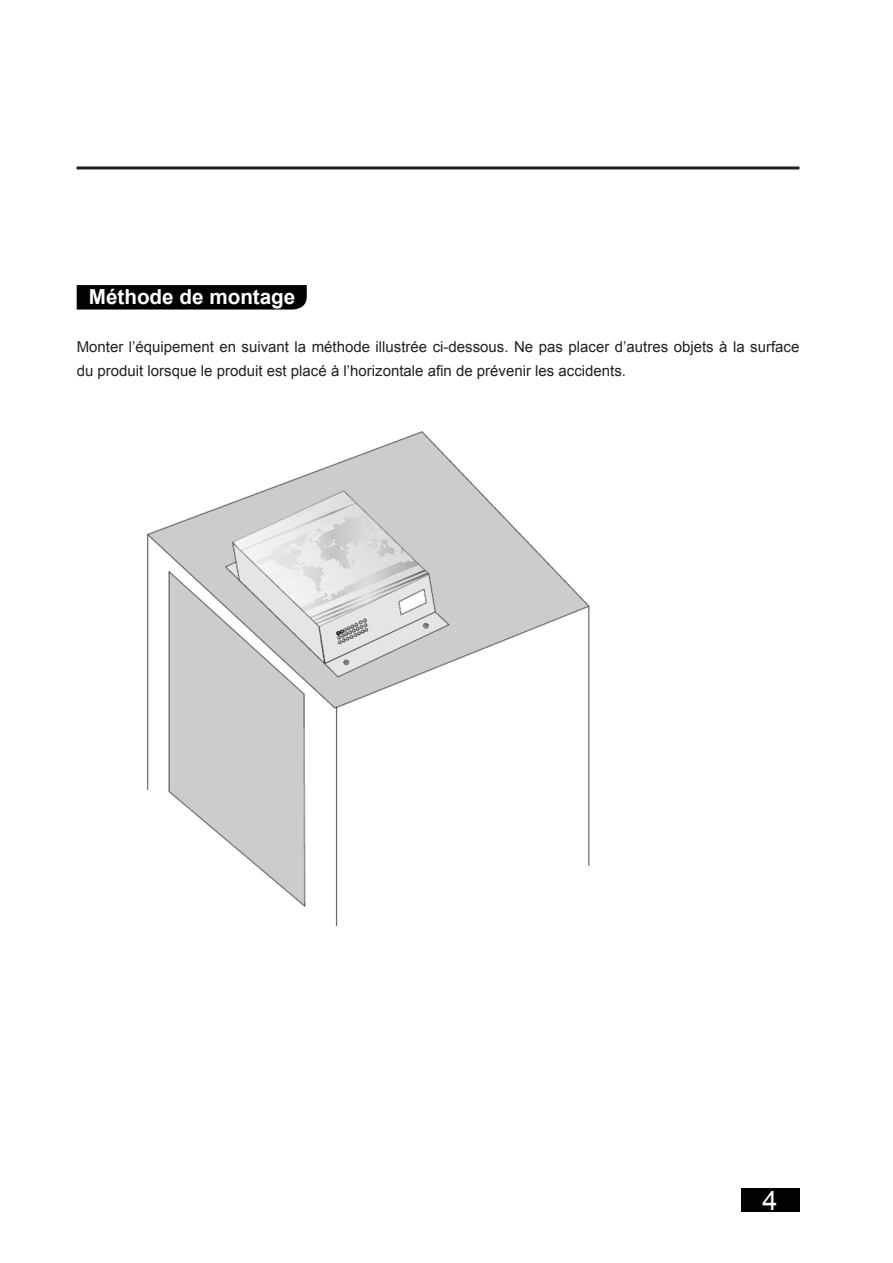
<style>
.page{position:relative;width:893px;height:1263px;background:#fff}
.page>*{position:absolute;margin:0;border:0;box-sizing:border-box;transform-origin:0 0}
.t1{font:27px "Arial";color:#fff}
.t2{font:700 20.7px "Arial";color:#fff}
.t3{font:15px/24px "Arial";color:#231f20}
</style>
<div class="page">
<svg style="left:77px;top:285px;width:230px;height:25px;background:#080909"></svg>
<hr style="left:568px;top:166px;width:231px;height:3px;background:#231f20">
<hr style="left:77px;top:166px;width:491px;height:3px;background:#231f20">
<div style="left:741px;top:1188px;width:58px;height:24px;background:#010202"></div>
<img style="left:146px;top:431px;width:444px;height:495px">
<div style="left:175px;top:659px;width:84px;height:133px;background:#cbcbcb"></div>
<div style="left:209px;top:687px;width:84px;height:133px;background:#cbcbcb"></div>
<div style="left:185px;top:667px;width:84px;height:133px;background:#cbcbcb"></div>
<div style="left:175px;top:624px;width:45px;height:47px;background:#cbcbcb"></div>
<div style="left:194px;top:639px;width:45px;height:47px;background:#cbcbcb"></div>
<div style="left:217px;top:782px;width:45px;height:47px;background:#cbcbcb"></div>
<div style="left:228px;top:790px;width:45px;height:47px;background:#cbcbcb"></div>
<div style="left:236px;top:796px;width:45px;height:47px;background:#cbcbcb"></div>
<div style="left:250px;top:802px;width:45px;height:47px;background:#cbcbcb"></div>
<div style="left:253px;top:813px;width:45px;height:47px;background:#cbcbcb"></div>
<div style="left:245px;top:805px;width:45px;height:47px;background:#cbcbcb"></div>
<div style="left:392px;top:693px;width:166px;height:191px;background:#fff"></div>
<div style="left:433px;top:671px;width:112px;height:55px;background:#fff"></div>
<div style="left:459px;top:664px;width:112px;height:55px;background:#fff"></div>
<h1 class="t2" style="left:89px;top:282px;width:208px">Méthode de montage</h1>
<p class="t3" style="left:77px;top:335px;width:724px">Monter l’équipement en suivant la méthode illustrée ci-dessous. Ne pas placer d’autres objets à la surface du produit lorsque le produit est placé à l’horizontale afin de prévenir les accidents.</p>
<h1 class="t1" style="left:763px;top:1183px;width:17px">4</h1>
</div>
